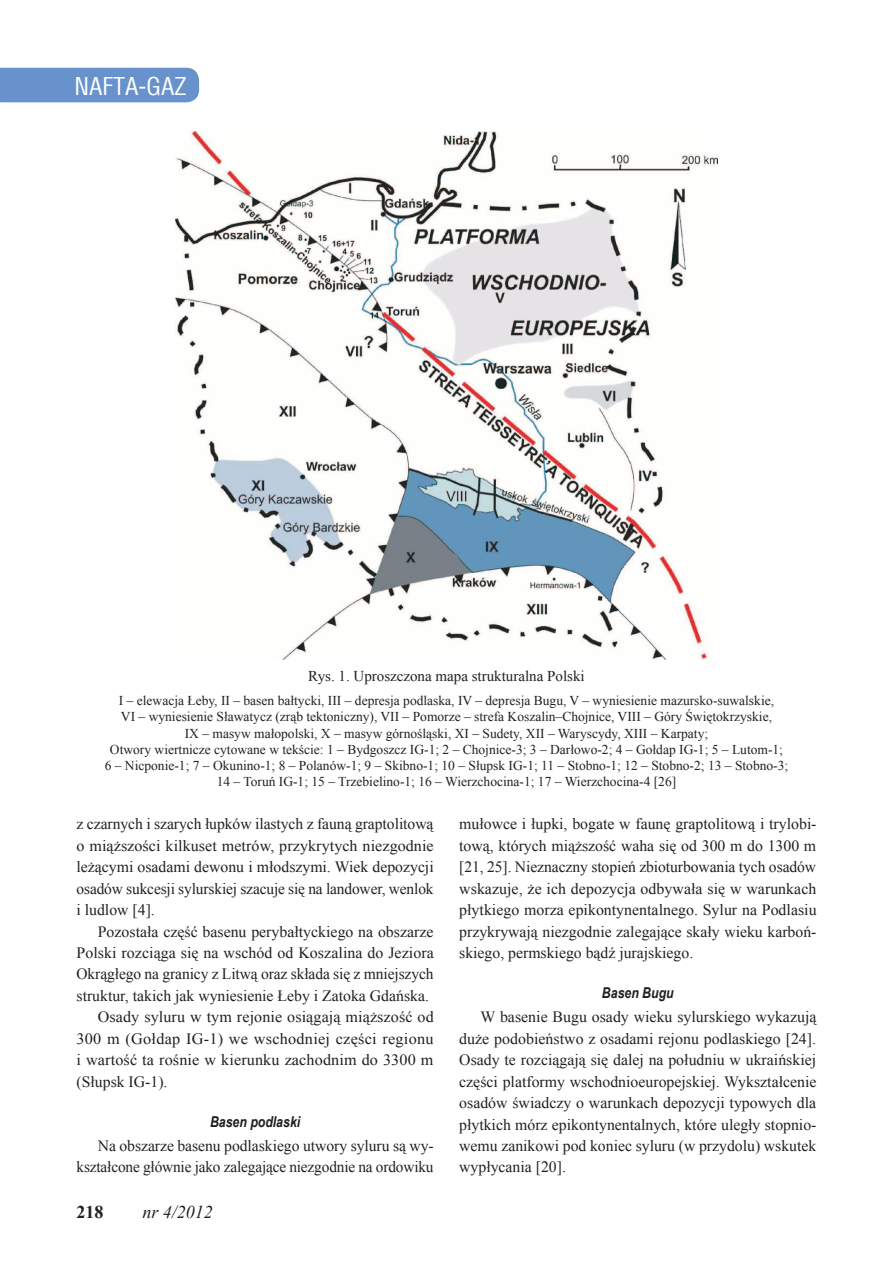
<style>
.page{position:relative;width:893px;height:1263px;background:#fff}
.page>*{position:absolute;margin:0;border:0;box-sizing:border-box;transform-origin:0 0}
.t1{font:24px "Switzerland Condensed";color:#fff}
.t2{font:italic 18px "Times New Roman";color:#231f20}
.t3{font:700 18px "Times New Roman";color:#231f20}
.t4{font:15.75px/21.5px "Times New Roman";color:#231f20;text-align:justify}
.t5{font:15px "Times New Roman";color:#231f20}
.t6{font:italic 700 15px "Arial Narrow";color:#231f20}
.t7{font:13.5px/16.2px "Times New Roman";color:#231f20;text-align:center}
</style>
<div class="page">
<div style="left:0;top:68px;width:199px;height:34px;background:#6892cc"></div>
<img style="left:176px;top:132px;width:541px;height:527px">
<h1 class="t1" style="left:74px;top:71px;width:114px">NAFTA-GAZ</h1>
<p class="t5" style="left:308px;top:665px;width:278px">Rys. 1. Uproszczona mapa strukturalna Polski</p>
<p class="t7" style="left:105px;top:692px;width:685px">I – elewacja Łeby, II – basen bałtycki, III – depresja podlaska, IV – depresja Bugu, V – wyniesienie mazursko-suwalskie,<br>VI – wyniesienie Sławatycz (zrąb tektoniczny), VII – Pomorze – strefa Koszalin–Chojnice, VIII – Góry Świętokrzyskie,<br>IX – masyw małopolski, X – masyw górnośląski, XI – Sudety, XII – Waryscydy, XIII – Karpaty;<br>Otwory wiertnicze cytowane w tekście: 1 – Bydgoszcz IG-1; 2 – Chojnice-3; 3 – Darłowo-2; 4 – Gołdap IG-1; 5 – Lutom-1;<br>6 – Nicponie-1; 7 – Okunino-1; 8 – Polanów-1; 9 – Skibno-1; 10 – Słupsk IG-1; 11 – Stobno-1; 12 – Stobno-2; 13 – Stobno-3; 14 – Toruń IG-1; 15 – Trzebielino-1; 16 – Wierzchocina-1; 17 – Wierzchocina-4 [26]</p>
<p class="t4" style="left:77px;top:813px;width:359px">z czarnych i szarych łupków ilastych z fauną graptolitową o miąższości kilkuset metrów, przykrytych niezgodnie leżącymi osadami dewonu i młodszymi. Wiek depozycji osadów sukcesji sylurskiej szacuje się na landower, wenlok i ludlow [4].</p>
<p class="t4" style="left:98px;top:920px;width:337px">Pozostała część basenu perybałtyckiego na obszarze</p>
<p class="t4" style="left:77px;top:942px;width:359px">Polski rozciąga się na wschód od Koszalina do Jeziora</p>
<p class="t4" style="left:77px;top:963px;width:359px">Okrągłego na granicy z Litwą oraz składa się z mniejszych</p>
<p class="t4" style="left:77px;top:984px;width:354px">struktur, takich jak wyniesienie Łeby i Zatoka Gdańska.</p>
<p class="t4" style="left:98px;top:1006px;width:337px">Osady syluru w tym rejonie osiągają miąższość od</p>
<p class="t4" style="left:77px;top:1027px;width:358px">300 m (Gołdap IG-1) we wschodniej części regionu</p>
<p class="t4" style="left:77px;top:1049px;width:358px">i wartość ta rośnie w kierunku zachodnim do 3300 m</p>
<p class="t4" style="left:77px;top:1070px;width:92px">(Słupsk IG-1).</p>
<p class="t6" style="left:210px;top:1110px;width:92px">Basen podlaski</p>
<p class="t4" style="left:77px;top:1135px;width:359px;text-align:right">Na obszarze basenu podlaskiego utwory syluru są wy&shy;kształcone głównie jako zalegające niezgodnie na ordowiku</p>
<p class="t3" style="left:77px;top:1199px;width:28px">218</p>
<p class="t2" style="left:142px;top:1200px;width:72px">nr 4/2012</p>
<p class="t4" style="left:459px;top:813px;width:359px">mułowce i łupki, bogate w faunę graptolitową i trylobi&shy;tową, których miąższość waha się od 300 m do 1300 m [21, 25]. Nieznaczny stopień zbioturbowania tych osadów wskazuje, że ich depozycja odbywała się w warunkach płytkiego morza epikontynentalnego. Sylur na Podlasiu przykrywają niezgodnie zalegające skały wieku karboń&shy;skiego, permskiego bądź jurajskiego.</p>
<p class="t6" style="left:602px;top:981px;width:73px">Basen Bugu</p>
<p class="t4" style="left:459px;top:1006px;width:359px;text-indent:21px">W basenie Bugu osady wieku sylurskiego wykazują duże podobieństwo z osadami rejonu podlaskiego [24].<br>Osady te rozciągają się dalej na południu w ukraińskiej części platformy wschodnioeuropejskiej. Wykształcenie osadów świadczy o warunkach depozycji typowych dla płytkich mórz epikontynentalnych, które uległy stopnio&shy;wemu zanikowi pod koniec syluru (w przydolu) wskutek wypłycania [20].</p>
</div>
